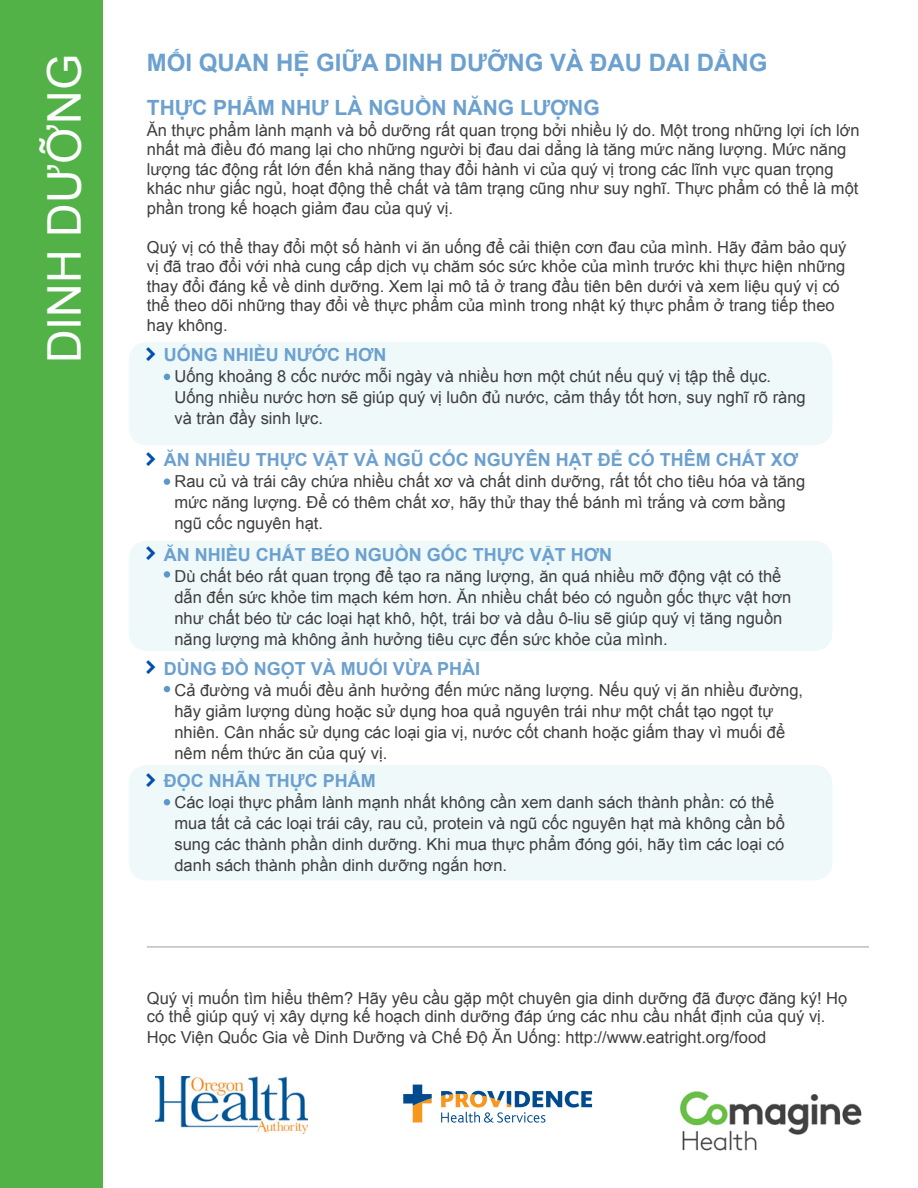
<style>
.page{position:relative;width:918px;height:1188px;background:#fff}
.page>*{position:absolute;margin:0;border:0;box-sizing:border-box;transform-origin:0 0}
.t1{font:46.5px "Arial";color:#fff}
.t2{font:700 24px "Arial";color:#6ba0cf}
.t3{font:700 21px "Arial";color:#6ba0cf}
.Paragraph_Style_5{font:700 18px "Arial";color:#6ba0cf}
.Paragraph_Style_4{font:700 18px "Arial";color:#6ba0cf}
._11pts{font:16.5px/21px "Arial";color:#3e3e3f}
</style>
<div class="page">
<hr style="left:147px;top:947px;width:722px;height:1px;background:#9c9c9d">
<img style="left:155px;top:1077px;width:152px;height:57px">
<svg style="left:403px;top:1085px;width:189px;height:38px"></svg>
<div style="left:0;top:0;width:102px;height:1188px;background:#53b247"></div>
<div style="left:129px;top:765px;width:703px;height:115px;background:#eff9f9;border-radius:18px"></div>
<div style="left:129px;top:541px;width:703px;height:110px;background:#eff9f9;border-radius:18px"></div>
<div style="left:129px;top:342px;width:703px;height:103px;background:#eff9f9;border-radius:18px"></div>
<svg style="left:164px;top:374px;width:6px;height:6px"></svg>
<div style="left:164px;top:478px;width:6px;height:7px;background:#5d98cb;border-radius:50%"></div>
<div style="left:164px;top:571px;width:6px;height:7px;background:#5d98cb;border-radius:50%"></div>
<svg style="left:164px;top:686px;width:6px;height:6px"></svg>
<svg style="left:164px;top:799px;width:6px;height:6px"></svg>
<img style="left:680px;top:1091px;width:182px;height:60px">
<p class="t1" style="left:34px;top:363px;width:311px;rotate:-90deg">DINH DƯỠNG</p>
<p class="t2" style="left:147px;top:47px;width:622px">MỐI QUAN HỆ GIỮA DINH DƯỠNG VÀ ĐAU DAI DẲNG</p>
<p class="t3" style="left:147px;top:94px;width:454px">THỰC PHẨM NHƯ LÀ NGUỒN NĂNG LƯỢNG</p>
<p class="_11pts" style="left:147px;top:121px;width:714px;line-height:19.5px">Ăn thực phẩm lành mạnh và bổ dưỡng rất quan trọng bởi nhiều lý do. Một trong những lợi ích lớn nhất mà điều đó mang lại cho những người bị đau dai dẳng là tăng mức năng lượng. Mức năng lượng tác động rất lớn đến khả năng thay đổi hành vi của quý vị trong các lĩnh vực quan trọng khác như giấc ngủ, hoạt động thể chất và tâm trạng cũng như suy nghĩ. Thực phẩm có thể là một phần trong kế hoạch giảm đau của quý vị.</p>
<p class="_11pts" style="left:147px;top:238px;width:701px;line-height:19.5px">Quý vị có thể thay đổi một số hành vi ăn uống để cải thiện cơn đau của mình. Hãy đảm bảo quý vị đã trao đổi với nhà cung cấp dịch vụ chăm sóc sức khỏe của mình trước khi thực hiện những thay đổi đáng kể về dinh dưỡng. Xem lại mô tả ở trang đầu tiên bên dưới và xem liệu quý vị có thể theo dõi những thay đổi về thực phẩm của mình trong nhật ký thực phẩm ở trang tiếp theo hay không.</p>
<p class="Paragraph_Style_4" style="left:164px;top:343px;width:224px">UỐNG NHIỀU NƯỚC HƠN</p>
<p class="_11pts" style="left:174px;top:366px;width:633px">Uống khoảng 8 cốc nước mỗi ngày và nhiều hơn một chút nếu quý vị tập thể dục.<br>Uống nhiều nước hơn sẽ giúp quý vị luôn đủ nước, cảm thấy tốt hơn, suy nghĩ rõ ràng và tràn đầy sinh lực.</p>
<p class="Paragraph_Style_5" style="left:164px;top:448px;width:636px">ĂN NHIỀU THỰC VẬT VÀ NGŨ CỐC NGUYÊN HẠT ĐỂ CÓ THÊM CHẤT XƠ</p>
<p class="_11pts" style="left:174px;top:471px;width:632px">Rau củ và trái cây chứa nhiều chất xơ và chất dinh dưỡng, rất tốt cho tiêu hóa và tăng mức năng lượng. Để có thêm chất xơ, hãy thử thay thế bánh mì trắng và cơm bằng ngũ cốc nguyên hạt.</p>
<p class="Paragraph_Style_5" style="left:164px;top:542px;width:450px">ĂN NHIỀU CHẤT BÉO NGUỒN GỐC THỰC VẬT HƠN</p>
<p class="_11pts" style="left:174px;top:565px;width:618px">Dù chất béo rất quan trọng để tạo ra năng lượng, ăn quá nhiều mỡ động vật có thể dẫn đến sức khỏe tim mạch kém hơn. Ăn nhiều chất béo có nguồn gốc thực vật hơn như chất béo từ các loại hạt khô, hột, trái bơ và dầu ô-liu sẽ giúp quý vị tăng nguồn năng lượng mà không ảnh hưởng tiêu cực đến sức khỏe của mình.</p>
<p class="Paragraph_Style_5" style="left:164px;top:656px;width:318px">DÙNG ĐỒ NGỌT VÀ MUỐI VỪA PHẢI</p>
<p class="_11pts" style="left:174px;top:679px;width:630px">Cả đường và muối đều ảnh hưởng đến mức năng lượng. Nếu quý vị ăn nhiều đường, hãy giảm lượng dùng hoặc sử dụng hoa quả nguyên trái như một chất tạo ngọt tự nhiên. Cân nhắc sử dụng các loại gia vị, nước cốt chanh hoặc giấm thay vì muối để nêm nếm thức ăn của quý vị.</p>
<p class="Paragraph_Style_5" style="left:164px;top:769px;width:213px">ĐỌC NHÃN THỰC PHẨM</p>
<p class="_11pts" style="left:174px;top:792px;width:612px">Các loại thực phẩm lành mạnh nhất không cần xem danh sách thành phần: có thể mua tất cả các loại trái cây, rau củ, protein và ngũ cốc nguyên hạt mà không cần bổ sung các thành phần dinh dưỡng. Khi mua thực phẩm đóng gói, hãy tìm các loại có danh sách thành phần dinh dưỡng ngắn hơn.</p>
<p class="_11pts" style="left:147px;top:990px;width:702px;line-height:18px">Quý vị muốn tìm hiểu thêm? Hãy yêu cầu gặp một chuyên gia dinh dưỡng đã được đăng ký! Họ có thể giúp quý vị xây dựng kế hoạch dinh dưỡng đáp ứng các nhu cầu nhất định của quý vị.</p>
<p class="_11pts" style="left:147px;top:1027px;width:621px">Học Viện Quốc Gia về Dinh Dưỡng và Chế Độ Ăn Uống: http://www.eatright.org/food</p>
</div>
